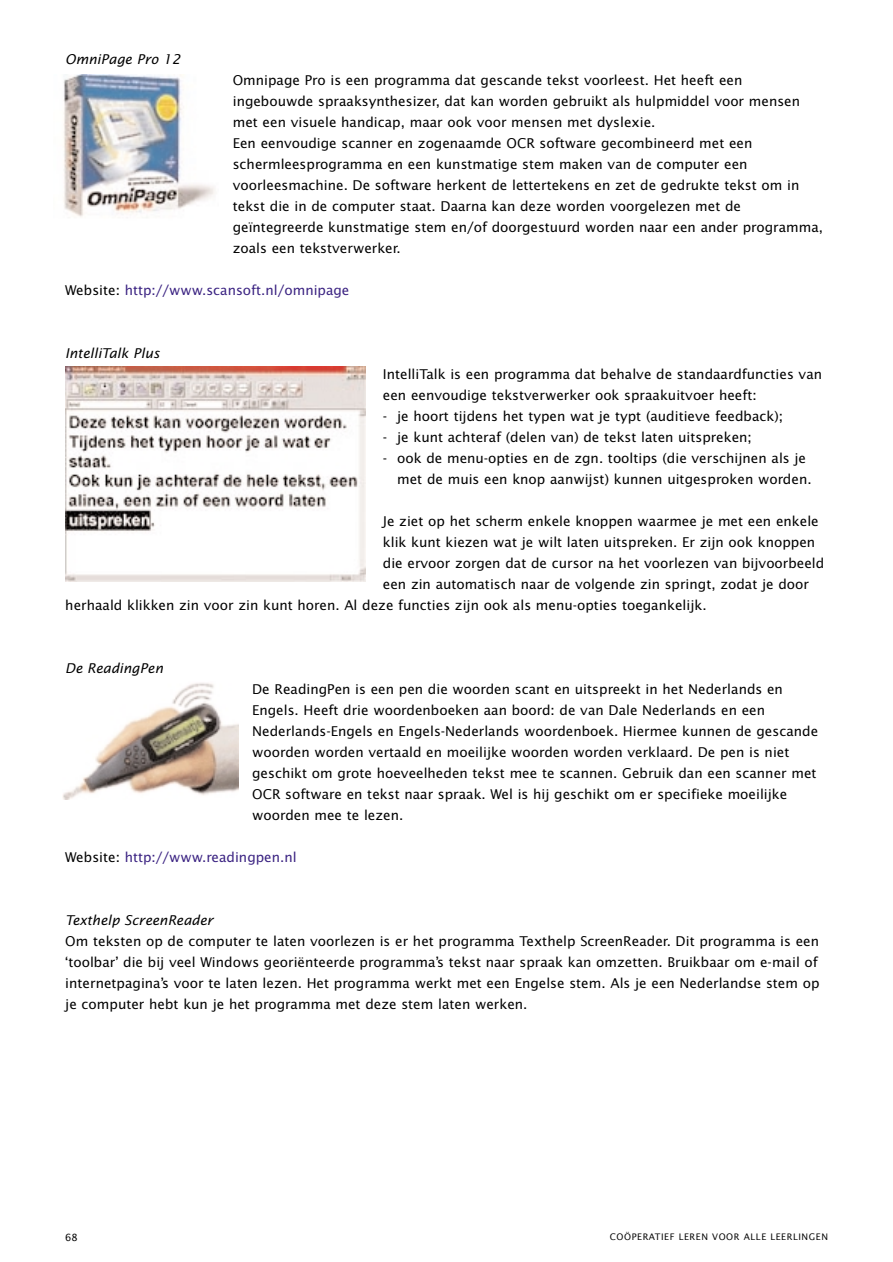
<style>
.page{position:relative;width:893px;height:1262px;background:#fff}
.page>*{position:absolute;margin:0;border:0;box-sizing:border-box;transform-origin:0 0}
.t1{font:13.5px/21px "Lucida Sans";color:#000}
.t2{font:13.5px "Lucida Sans";color:#3b2382}
.t3{font:italic 13.5px "Lucida Sans";color:#000}
.t4{font:9.9px "Lucida Sans";color:#000}
.t5{font:9px "Lucida Sans";letter-spacing:.065em;color:#000}
.s1{color:#000}
</style>
<div class="page">
<img style="left:63px;top:74px;width:152px;height:143px">
<img style="left:65px;top:366px;width:300px;height:215px">
<img style="left:63px;top:683px;width:175px;height:116px">
<p class="t3" style="left:65px;top:53px;width:117px">OmniPage Pro 12</p>
<p class="t1" style="left:233px;top:70px;width:592px">Omnipage Pro is een programma dat gescande tekst voorleest. Het heeft een ingebouwde spraaksynthesizer, dat kan worden gebruikt als hulpmiddel voor mensen met een visuele handicap, maar ook voor mensen met dyslexie.<br>Een eenvoudige scanner en zogenaamde OCR software gecombineerd met een schermleesprogramma en een kunstmatige stem maken van de computer een voorleesmachine. De software herkent de lettertekens en zet de gedrukte tekst om in tekst die in de computer staat. Daarna kan deze worden voorgelezen met de geïntegreerde kunstmatige stem en/of doorgestuurd worden naar een ander programma, zoals een tekstverwerker.</p>
<p class="t2" style="left:65px;top:284px;width:286px"><span class="s1">Website:</span> http://www.scansoft.nl/omnipage</p>
<p class="t3" style="left:65px;top:347px;width:96px">IntelliTalk Plus</p>
<p class="t1" style="left:383px;top:364px;width:441px">IntelliTalk is een programma dat behalve de standaardfuncties van een eenvoudige tekstverwerker ook spraakuitvoer heeft:</p>
<p class="t1" style="left:383px;top:406px;width:401px">- je hoort tijdens het typen wat je typt (auditieve feedback);</p>
<p class="t1" style="left:383px;top:427px;width:370px">- je kunt achteraf (delen van) de tekst laten uitspreken;</p>
<p class="t1" style="left:397px;top:448px;width:416px;text-indent:-14px">- ook de menu-opties en de zgn. tooltips (die verschijnen als je met de muis een knop aanwijst) kunnen uitgesproken worden.</p>
<p class="t1" style="left:383px;top:511px;width:437px">Je ziet op het scherm enkele knoppen waarmee je met een enkele</p>
<p class="t1" style="left:383px;top:532px;width:434px">klik kunt kiezen wat je wilt laten uitspreken. Er zijn ook knoppen</p>
<p class="t1" style="left:383px;top:553px;width:443px">die ervoor zorgen dat de cursor na het voorlezen van bijvoorbeeld</p>
<p class="t1" style="left:383px;top:574px;width:427px">een zin automatisch naar de volgende zin springt, zodat je door</p>
<p class="t1" style="left:65px;top:595px;width:642px">herhaald klikken zin voor zin kunt horen. Al deze functies zijn ook als menu-opties toegankelijk.</p>
<p class="t3" style="left:65px;top:662px;width:99px">De ReadingPen</p>
<p class="t1" style="left:252px;top:679px;width:567px">De ReadingPen is een pen die woorden scant en uitspreekt in het Nederlands en Engels. Heeft drie woordenboeken aan boord: de van Dale Nederlands en een Nederlands-Engels en Engels-Nederlands woordenboek. Hiermee kunnen de gescande woorden worden vertaald en moeilijke woorden worden verklaard. De pen is niet geschikt om grote hoeveelheden tekst mee te scannen. Gebruik dan een scanner met OCR software en tekst naar spraak. Wel is hij geschikt om er specifieke moeilijke woorden mee te lezen.</p>
<p class="t2" style="left:65px;top:851px;width:233px"><span class="s1">Website:</span> http://www.readingpen.nl</p>
<p class="t3" style="left:65px;top:914px;width:149px">Texthelp ScreenReader</p>
<p class="t1" style="left:65px;top:931px;width:755px">Om teksten op de computer te laten voorlezen is er het programma Texthelp ScreenReader. Dit programma is een ‘toolbar’ die bij veel Windows georiënteerde programma’s tekst naar spraak kan omzetten. Bruikbaar om e-mail of internetpagina’s voor te laten lezen. Het programma werkt met een Engelse stem. Als je een Nederlandse stem op je computer hebt kun je het programma met deze stem laten werken.</p>
<p class="t4" style="left:65px;top:1233px;width:14px">68</p>
<p class="t5" style="left:609px;top:1233px;width:220px">COÖPERATIEF LEREN VOOR ALLE LEERLINGEN</p>
</div>
